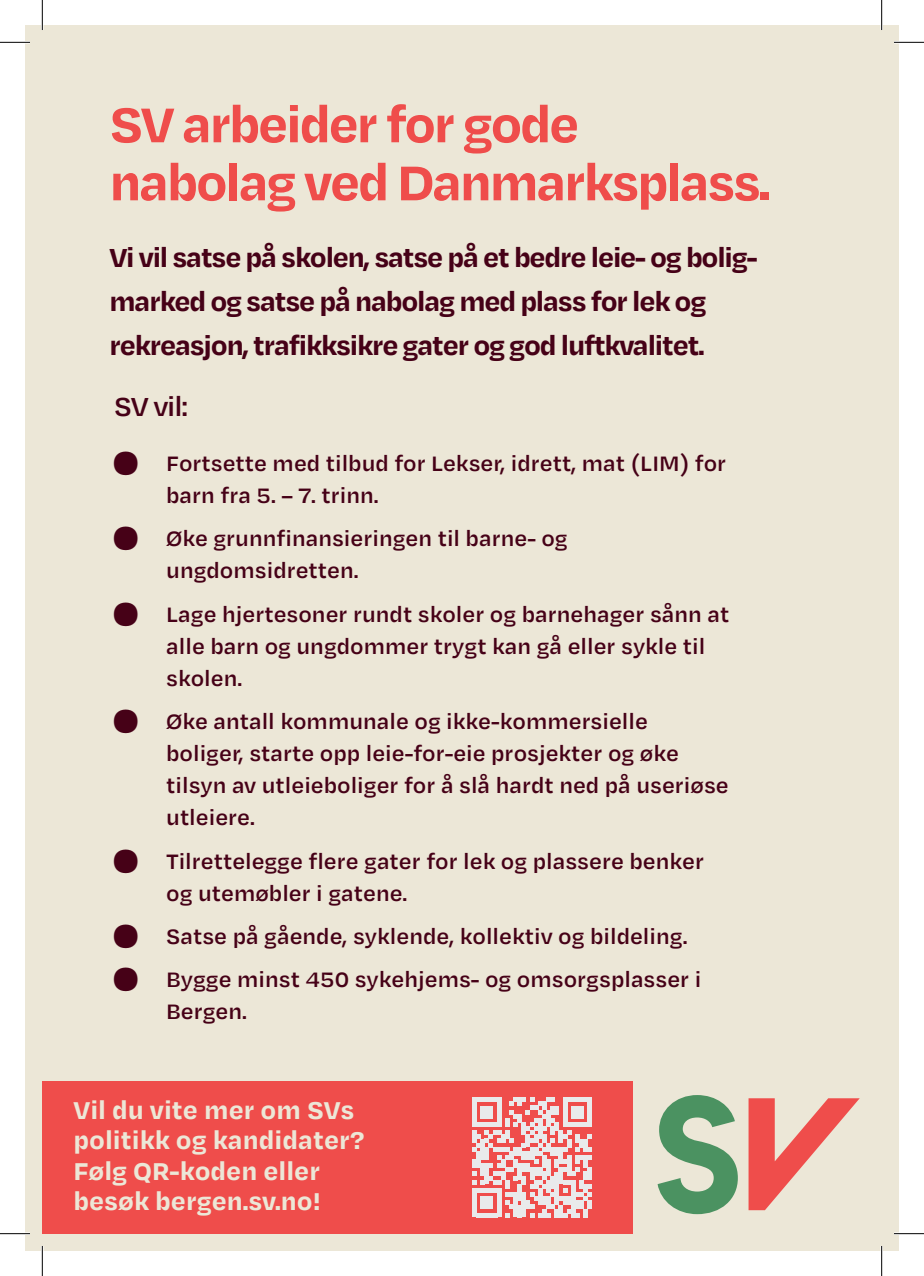
<style>
.page{position:relative;width:924px;height:1276px;background:#fff}
.page>*{position:absolute;margin:0;border:0;box-sizing:border-box;transform-origin:0 0}
.Overskrift_Degular{font:700 56px/58px "Degular Text";letter-spacing:-.04em;color:#ef4d4b}
.Overskrift_Degular-2{font:700 30px/44px "Degular Text";letter-spacing:-.04em;color:#460117}
.Overskrift_Degular-3{font:600 30px "Degular Text";color:#460117}
.t1{font:700 28px/30px "Degular Text";color:#ece7d7}
.t2{font:600 24px/32px "Degular Text";color:#460117}
.s1{font-size:26px}
</style>
<div class="page">
<div style="left:25px;top:25px;width:873px;height:1225px;background:#ece7d7"></div>
<svg style="left:657px;top:1095px;width:81px;height:118px"></svg>
<svg style="left:748px;top:1098px;width:111px;height:111px"></svg>
<div style="left:42px;top:1080px;width:591px;height:153px;background:#ef4d4b"></div>
<svg style="left:472px;top:1097px;width:120px;height:119px"></svg>
<hr style="left:0;top:41px;width:30px;height:3px;background:#fff">
<hr style="left:894px;top:41px;width:30px;height:3px;background:#fff">
<hr style="left:0;top:1232px;width:30px;height:2px;background:#fff">
<hr style="left:894px;top:1232px;width:30px;height:2px;background:#fff">
<hr style="left:41px;top:0;width:3px;height:30px;background:#fff">
<hr style="left:41px;top:1245px;width:3px;height:30px;background:#fff">
<hr style="left:880px;top:0;width:3px;height:30px;background:#fff">
<hr style="left:880px;top:1245px;width:3px;height:30px;background:#fff">
<hr style="left:0;top:42px;width:30px;height:1px;background:#000">
<hr style="left:894px;top:42px;width:30px;height:1px;background:#000">
<hr style="left:0;top:1233px;width:30px;height:1px;background:#000">
<hr style="left:894px;top:1233px;width:30px;height:1px;background:#000">
<hr style="left:42px;top:0;width:1px;height:30px;background:#000">
<hr style="left:42px;top:1245px;width:1px;height:30px;background:#000">
<hr style="left:881px;top:0;width:1px;height:30px;background:#000">
<hr style="left:881px;top:1245px;width:1px;height:30px;background:#000">
<p class="Overskrift_Degular" style="left:109px;top:92px;width:662px">SV arbeider for gode nabolag ved Danmarksplass.</p>
<p class="Overskrift_Degular-2" style="left:109px;top:234px;width:649px">Vi vil satse på skolen, satse på et bedre leie- og bolig&shy;marked og satse på nabolag med plass for lek og rekreasjon, trafikksikre gater og god luftkvalitet.</p>
<p class="Overskrift_Degular-3" style="left:114px;top:386px;width:75px">SV vil:</p>
<p class="t2" style="left:166px;top:446px;width:561px;text-indent:-52px"><span class="s1">●</span> Fortsette med tilbud for Lekser, idrett, mat (LIM) for barn fra 5. – 7. trinn.</p>
<p class="t2" style="left:166px;top:521px;width:403px;text-indent:-52px"><span class="s1">●</span> Øke grunnfinansieringen til barne- og ungdomsidretten.</p>
<p class="t2" style="left:166px;top:596px;width:565px;text-indent:-52px"><span class="s1">●</span> Lage hjertesoner rundt skoler og barnehager sånn at alle barn og ungdommer trygt kan gå eller sykle til skolen.</p>
<p class="t2" style="left:166px;top:704px;width:564px;text-indent:-52px"><span class="s1">●</span> Øke antall kommunale og ikke-kommersielle boliger, starte opp leie-for-eie prosjekter og øke tilsyn av utleieboliger for å slå hardt ned på useriøse utleiere.</p>
<p class="t2" style="left:166px;top:843px;width:539px;text-indent:-52px"><span class="s1">●</span> Tilrettelegge flere gater for lek og plassere benker og utemøbler i gatene.</p>
<p class="t2" style="left:114px;top:918px;width:575px"><span class="s1">●</span> Satse på gående, syklende, kollektiv og bildeling.</p>
<p class="t2" style="left:166px;top:962px;width:536px;text-indent:-52px"><span class="s1">●</span> Bygge minst 450 sykehjems- og omsorgsplasser i<br>Bergen.</p>
<p class="t1" style="left:73px;top:1093px;width:282px">Vil du vite mer om SVs</p>
<p class="t1" style="left:73px;top:1123px;width:292px">politikk og kandidater?</p>
<p class="t1" style="left:73px;top:1153px;width:249px">Følg QR-koden eller besøk bergen.sv.no!</p>
</div>
